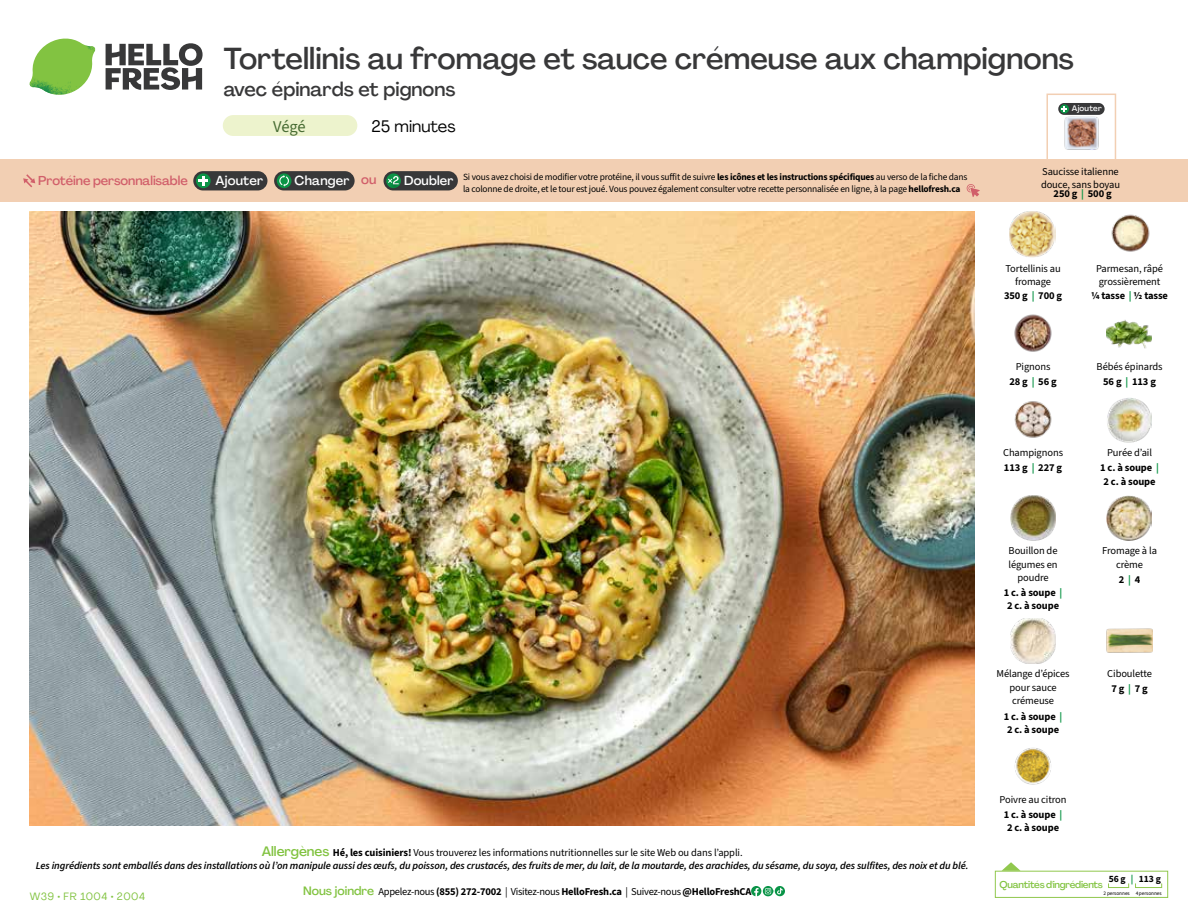
<style>
.page{position:relative;width:1188px;height:918px;background:#fff}
.page>*{position:absolute;margin:0;border:0;box-sizing:border-box;transform-origin:0 0}
.t1{font:500 30px "Agrandir";color:#383839}
.t2{font:500 19.5px "Agrandir";color:#383839}
.t3{font:16.5px "Agrandir";color:#000}
.t4{font:16.5px "Source Sans 3";color:#476b32}
.t5{font:500 12.9px "Agrandir";letter-spacing:.015em;color:#fff}
.t6{font:500 12.75px "Agrandir";letter-spacing:-.005em;color:#d15f6a}
.t7{font:10.5px/14.9px "Source Sans 3";letter-spacing:-.01em;color:#000;text-align:center}
.t8{font:italic 600 10.5px/13.5px "Source Sans 3";letter-spacing:-.01em;color:#000;text-align:center}
.t9{font:700 10.5px/13.5px "Source Sans 3";letter-spacing:-.015em;color:#000;text-align:center}
.t10{font:10.5px "Agrandir";letter-spacing:.05em;color:#82c341}
.t11{font:500 9.75px "Agrandir";letter-spacing:-.025em;color:#82c341}
.t12{font:700 9.6px "Source Sans 3";color:#000}
.t13{font:9.45px/12px "Source Sans 3";letter-spacing:-.02em;color:#000}
.t14{font:500 7.95px "Agrandir";letter-spacing:.025em;color:#fff}
.t15{font:5.25px "Source Sans 3";letter-spacing:-.01em;color:#000}
.s1{color:#d15f6a}
.s2{color:#0b9446}
.s3{font-weight:700}
.s4{font-weight:700;color:#0b9446}
.s5{font-family:"Agrandir";font-weight:500;font-style:normal;font-size:13.5px;color:#82c341}
.s6{font-weight:700;font-style:normal}
.s7{font-weight:400;font-style:normal}
.s8{font-family:"Agrandir";font-weight:500;font-size:12px;color:#82c341}
.s9{font-weight:400}
</style>
<div class="page">
<svg style="left:106px;top:43px;width:97px;height:47px"></svg>
<svg style="left:34px;top:39px;width:59px;height:38px"></svg>
<img style="left:65px;top:39px;width:30px;height:25px">
<img style="left:33px;top:60px;width:56px;height:10px">
<img style="left:29px;top:64px;width:58px;height:31px">
<img style="left:64px;top:70px;width:25px;height:24px">
<img style="left:30px;top:211px;width:945px;height:615px">
<svg style="left:775px;top:886px;width:10px;height:10px"></svg>
<svg style="left:751px;top:886px;width:32px;height:10px"></svg>
<svg style="left:1002px;top:862px;width:19px;height:9px"></svg>
<div style="left:995px;top:871px;width:173px;height:27px;border:1px solid #91c84e"></div>
<div style="left:1108px;top:883px;width:21px;height:5px;border:1px solid #91c84e"></div>
<div style="left:1135px;top:883px;width:27px;height:5px;border:1px solid #91c84e"></div>
<img style="left:1014px;top:314px;width:38px;height:38px">
<img style="left:1106px;top:320px;width:46px;height:29px">
<img style="left:1014px;top:401px;width:38px;height:37px">
<img style="left:1107px;top:398px;width:45px;height:45px">
<img style="left:1011px;top:495px;width:45px;height:46px">
<img style="left:1106px;top:495px;width:46px;height:46px">
<img style="left:1011px;top:618px;width:45px;height:46px">
<img style="left:1014px;top:748px;width:37px;height:37px">
<img style="left:1111px;top:214px;width:39px;height:38px">
<img style="left:1010px;top:212px;width:45px;height:45px">
<img style="left:1107px;top:628px;width:45px;height:25px">
<div style="left:0;top:160px;width:1188px;height:42px;background:#f2cfb3"></div>
<svg style="left:23px;top:174px;width:12px;height:13px"></svg>
<div style="left:384px;top:171px;width:74px;height:19px;background:#383839;border-radius:10px"></div>
<svg style="left:386px;top:173px;width:15px;height:15px"></svg>
<div style="left:389px;top:180px;width:11px;height:11px;background:#000;opacity:.35"></div>
<svg style="left:387px;top:176px;width:12px;height:8px"></svg>
<div style="left:274px;top:171px;width:81px;height:19px;background:#383839;border-radius:10px"></div>
<svg style="left:277px;top:173px;width:15px;height:15px"></svg>
<svg style="left:279px;top:175px;width:10px;height:12px"></svg>
<div style="left:193px;top:171px;width:74px;height:19px;background:#383839;border-radius:10px"></div>
<svg style="left:196px;top:173px;width:15px;height:15px"></svg>
<svg style="left:198px;top:176px;width:10px;height:10px"></svg>
<svg style="left:967px;top:184px;width:13px;height:13px"></svg>
<div style="left:1046px;top:94px;width:70px;height:69px;border:2px solid #f2cfb3"></div>
<img style="left:1061px;top:114px;width:41px;height:36px">
<div style="left:1058px;top:103px;width:47px;height:12px;background:#383839;border-radius:6px"></div>
<svg style="left:1060px;top:104px;width:9px;height:9px"></svg>
<svg style="left:1061px;top:106px;width:6px;height:6px"></svg>
<div style="left:223px;top:115px;width:134px;height:21px;background:#edf3cd;border-radius:10px"></div>
<h1 class="t1" style="left:224px;top:40px;width:852px">Tortellinis au fromage et sauce crémeuse aux champignons</h1>
<h2 class="t2" style="left:224px;top:77px;width:233px">avec épinards et pignons</h2>
<h3 class="t3" style="left:372px;top:116px;width:86px">25 minutes</h3>
<p class="t14" style="left:1072px;top:104px;width:31px">Ajouter</p>
<h3 class="t4" style="left:273px;top:116px;width:34px">Végé</h3>
<p class="t6" style="left:38px;top:173px;width:151px">Protéine personnalisable</p>
<p class="t5" style="left:216px;top:172px;width:49px">Ajouter</p>
<p class="t5" style="left:295px;top:172px;width:83px">Changer <span class="s1">ou</span></p>
<p class="t5" style="left:404px;top:172px;width:51px">Doubler</p>
<p class="t7" style="left:1041px;top:164px;width:81px;line-height:13.5px;text-align:left">Saucisse italienne douce, sans boyau</p>
<p class="t9" style="left:1054px;top:187px;width:60px">250 g <span class="s2">|</span> 500 g</p>
<p class="t13" style="left:463px;top:171px;width:506px">Si vous avez choisi de modifier votre protéine, il vous suffit de suivre <span class="s3">les icônes et les instructions spécifiques</span> au verso de la fiche dans la colonne de droite, et le tour est joué. Vous pouvez également consulter votre recette personnalisée en ligne, à la page <span class="s3">hellofresh.ca</span></p>
<p class="t7" style="left:1004px;top:261px;width:60px;line-height:13.6px">Tortellinis au fromage<br><span class="s3">350 g</span> <span class="s4">|</span> <span class="s3">700 g</span></p>
<p class="t7" style="left:1091px;top:261px;width:78px;line-height:13.6px">Parmesan, râpé grossièrement<br><span class="s3">¼ tasse</span> <span class="s4">|</span> <span class="s3">½ tasse</span></p>
<p class="t7" style="left:1009px;top:359px;width:49px">Pignons<br><span class="s3">28g</span> <span class="s4">|</span> <span class="s3">56g</span></p>
<p class="t7" style="left:1097px;top:359px;width:67px">Bébés épinards<br><span class="s3">56 g</span> <span class="s4">|</span> <span class="s3">113 g</span></p>
<p class="t7" style="left:1003px;top:445px;width:61px;text-align:left">Champignons<br><span class="s3">113 g</span> <span class="s4">|</span> <span class="s3">227 g</span></p>
<p class="t7" style="left:1100px;top:445px;width:60px">Purée d’ail<br><span class="s3">1 c. à soupe</span> <span class="s4">|</span></p>
<p class="t9" style="left:1104px;top:474px;width:54px">2 c. à soupe</p>
<p class="t8" style="left:36px;top:845px;width:934px"><span class="s5">Allergènes</span> <span class="s6">Hé, les cuisiniers!</span> <span class="s7">Vous trouverez les informations nutritionnelles sur le site Web ou dans l’appli.<br></span>Les ingrédients sont emballés dans des installations où l’on manipule aussi des œufs, du poisson, des crustacés, des fruits de mer, du lait, de la moutarde, des arachides, du sésame, du soya, des sulfites, des noix et du blé.</p>
<p class="t10" style="left:30px;top:890px;width:117px">W39 • FR 1004 • 2004</p>
<p class="t9" style="left:303px;top:885px;width:450px"><span class="s8">Nous joindre</span> <span class="s9">Appelez-nous</span> (855) 272-7002 <span class="s9">| Visitez-nous</span> HelloFresh.ca <span class="s9">| Suivez-nous</span> @HelloFreshCA</p>
<p class="t7" style="left:1009px;top:544px;width:51px;line-height:13.5px">Bouillon de légumes en poudre</p>
<p class="t9" style="left:1004px;top:585px;width:60px">1 c. à soupe <span class="s2">|<br></span>2 c. à soupe</p>
<p class="t7" style="left:997px;top:667px;width:75px;line-height:13.5px">Mélange d’épices pour sauce crémeuse</p>
<p class="t9" style="left:1004px;top:710px;width:60px">1 c. à soupe <span class="s2">|<br></span>2 c. à soupe</p>
<p class="t7" style="left:1000px;top:792px;width:69px">Poivre au citron<br><span class="s3">1 c. à soupe</span> <span class="s4">|</span></p>
<p class="t9" style="left:1007px;top:821px;width:54px">2 c. à soupe</p>
<p class="t7" style="left:1102px;top:544px;width:56px;line-height:13.5px">Fromage à la crème</p>
<p class="t9" style="left:1119px;top:573px;width:23px">2 <span class="s2">|</span> 4</p>
<p class="t7" style="left:1107px;top:667px;width:46px">Ciboulette<br><span class="s3">7g</span> <span class="s4">|</span> <span class="s3">7g</span></p>
<p class="t12" style="left:1109px;top:872px;width:54px">56 g <span class="s2">|</span> 113 g</p>
<p class="t15" style="left:1103px;top:890px;width:60px">2 personnes 4 personnes</p>
<p class="t11" style="left:1000px;top:878px;width:105px">Quantités d'ingrédients</p>
</div>
